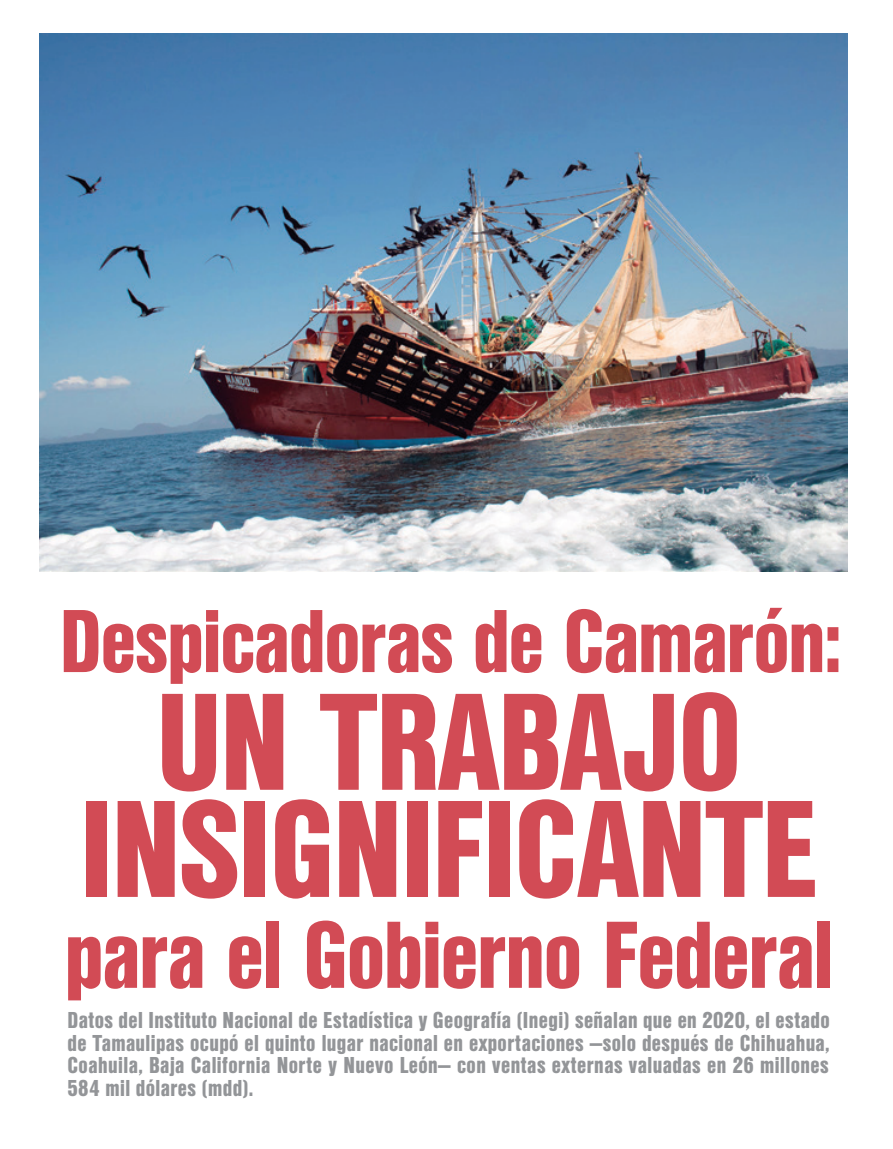
<style>
.page{position:relative;width:893px;height:1149px;background:#fff}
.page>*{position:absolute;margin:0;border:0;box-sizing:border-box;transform-origin:0 0}
.t1{font:143.7px/107.1px "Nimbus Sans DOT Blac Cond";letter-spacing:-.015em;color:#d24b55;text-align:center}
.t2{font:99px "Nimbus Sans DOT Blac Cond";letter-spacing:-.015em;color:#d24b55}
.t3{font:92.85px "Nimbus Sans DOT Blac Cond";letter-spacing:-.015em;color:#d24b55}
.t4{font:24px/22.5px "Nimbus Sans DOT Blac Cond";letter-spacing:.015em;color:#939598;text-align:justify}
</style>
<div class="page">
<img style="left:39px;top:33px;width:808px;height:538px">
<h3 class="t3" style="left:60px;top:588px;width:784px">Despicadoras de Camarón:</h3>
<h1 class="t1" style="left:80px;top:689px;width:740px">UN TRABAJO<br>INSIGNIFICANTE</h1>
<h2 class="t2" style="left:65px;top:898px;width:771px">para el Gobierno Federal</h2>
<p class="t4" style="left:68px;top:1008px;width:764px">Datos del Instituto Nacional de Estadística y Geografía (Inegi) señalan que en 2020, el estado de Tamaulipas ocupó el quinto lugar nacional en exportaciones —solo después de Chihuahua, Coahuila, Baja California Norte y Nuevo León— con ventas externas valuadas en 26 millones 584 mil dólares (mdd).</p>
</div>
